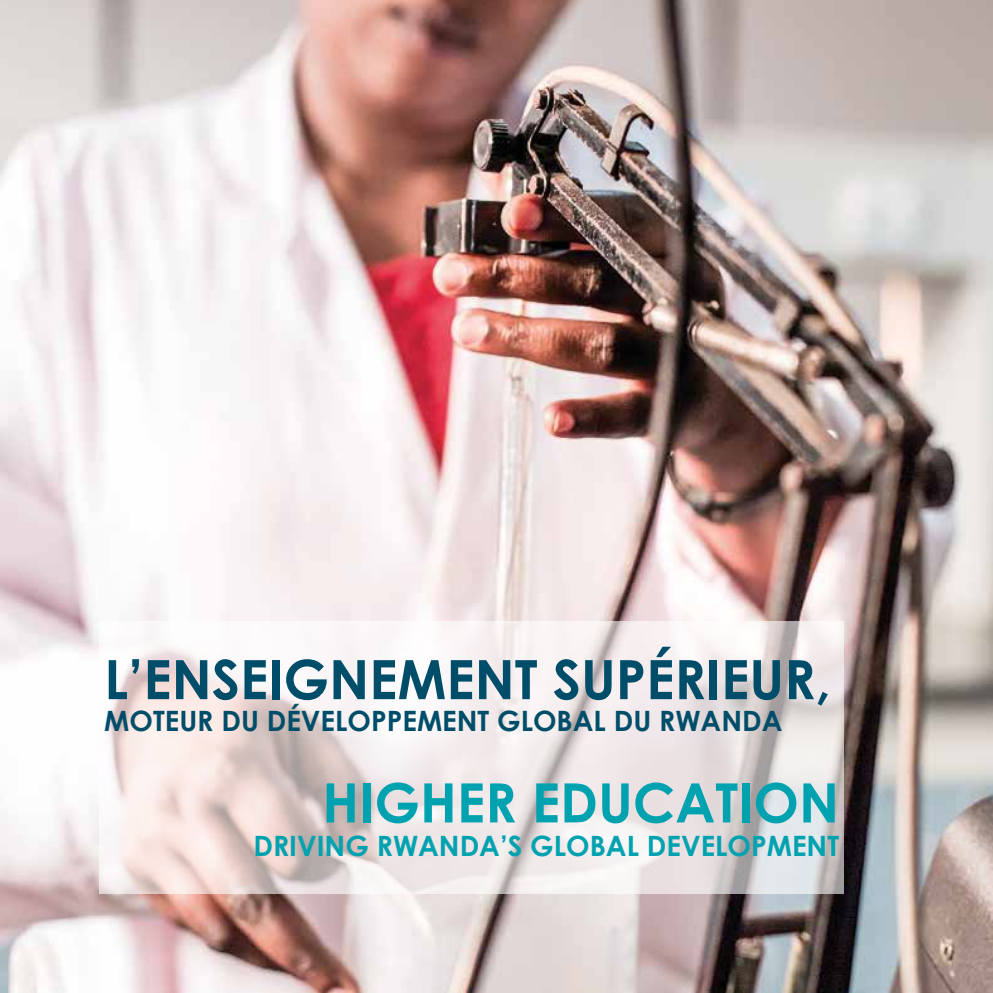
<style>
.page{position:relative;width:993px;height:993px;background:#fff}
.page>*{position:absolute;margin:0;border:0;box-sizing:border-box;transform-origin:0 0}
.t1{font:700 54.25px "Century Gothic";color:#004d6a}
.t2{font:700 54.25px "Century Gothic";color:#00a2b0}
.t3{font:700 28px "Century Gothic";color:#004d6a}
.t4{font:700 28px "Century Gothic";color:#00a2b0}
</style>
<div class="page">
<img style="left:0;top:0;width:992px;height:992px">
<svg style="left:99px;top:621px;width:744px;height:272px"></svg>
<h1 class="t1" style="left:104px;top:638px;width:727px">L’ENSEIGNEMENT SUPÉRIEUR,</h1>
<p class="t3" style="left:104px;top:699px;width:679px">MOTEUR DU DÉVELOPPEMENT GLOBAL DU RWANDA</p>
<h1 class="t2" style="left:322px;top:761px;width:518px">HIGHER EDUCATION</h1>
<p class="t4" style="left:253px;top:824px;width:587px">DRIVING RWANDA’S GLOBAL DEVELOPMENT</p>
</div>
